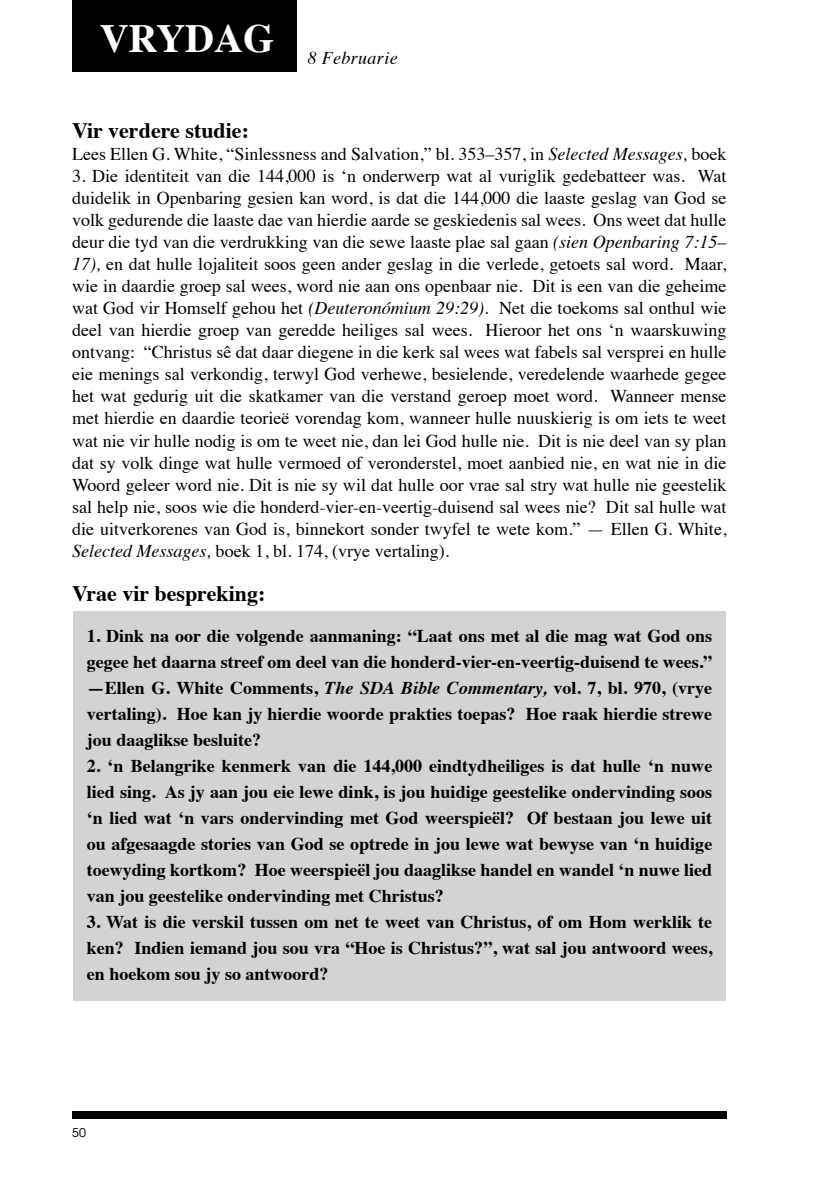
<style>
.page{position:relative;width:840px;height:1191px;background:#fff}
.page>*{position:absolute;margin:0;border:0;box-sizing:border-box;transform-origin:0 0}
.t1{font:700 40px "Times";color:#fff}
.t2{font:700 22px "Times";color:#000}
.t3{font:18px/22px "Times";color:#000;text-align:justify}
.t4{font:700 18px/26px "Times";color:#000;text-align:justify}
.t5{font:italic 18px "Times";letter-spacing:.02em;color:#000}
.t6{font:12px "ITC Avant Garde Std";color:#000}
.s1{font-style:italic}
</style>
<div class="page">
<div style="left:72px;top:1111px;width:654px;height:8px;background:#000"></div>
<div style="left:72px;top:0;width:225px;height:71px;background:#000"></div>
<div style="left:73px;top:612px;width:652px;height:389px;background:#d1d3d4"></div>
<h1 class="t1" style="left:100px;top:0;width:176px">VRYDAG</h1>
<p class="t5" style="left:307px;top:42px;width:92px">8 Februarie</p>
<p class="t2" style="left:72px;top:110px;width:178px">Vir verdere studie:</p>
<p class="t3" style="left:72px;top:142px;width:655px">Lees Ellen G. White, “Sinlessness and Salvation,” bl. 353–357, in <span class="s1">Selected Messages,</span> boek</p>
<p class="t3" style="left:72px;top:164px;width:655px">3. Die identiteit van die 144,000 is ‘n onderwerp wat al vuriglik gedebatteer was. Wat duidelik in Openbaring gesien kan word, is dat die 144,000 die laaste geslag van God se volk gedurende die laaste dae van hierdie aarde se geskiedenis sal wees. Ons weet dat hulle deur die tyd van die verdrukking van die sewe laaste plae sal gaan <span class="s1">(sien Openbaring 7:15– 17),</span> en dat hulle lojaliteit soos geen ander geslag in die verlede, getoets sal word. Maar, wie in daardie groep sal wees, word nie aan ons openbaar nie. Dit is een van die geheime wat God vir Homself gehou het <span class="s1">(Deuteronómium 29:29).</span> Net die toekoms sal onthul wie deel van hierdie groep van geredde heiliges sal wees. Hieroor het ons ‘n waarskuwing ontvang: “Christus sê dat daar diegene in die kerk sal wees wat fabels sal versprei en hulle eie menings sal verkondig, terwyl God verhewe, besielende, veredelende waarhede gegee het wat gedurig uit die skatkamer van die verstand geroep moet word. Wanneer mense met hierdie en daardie teorieë vorendag kom, wanneer hulle nuuskierig is om iets te weet wat nie vir hulle nodig is om te weet nie, dan lei God hulle nie. Dit is nie deel van sy plan dat sy volk dinge wat hulle vermoed of veronderstel, moet aanbied nie, en wat nie in die Woord geleer word nie. Dit is nie sy wil dat hulle oor vrae sal stry wat hulle nie geestelik sal help nie, soos wie die honderd-vier-en-veertig-duisend sal wees nie? Dit sal hulle wat die uitverkorenes van God is, binnekort sonder twyfel te wete kom.” — Ellen G. White, <span class="s1">Selected Messages,</span> boek 1, bl. 174, (vrye vertaling).</p>
<p class="t2" style="left:72px;top:572px;width:195px">Vrae vir bespreking:</p>
<p class="t4" style="left:87px;top:621px;width:626px">1. Dink na oor die volgende aanmaning: “Laat ons met al die mag wat God ons gegee het daarna streef om deel van die honderd-vier-en-veertig-duisend te wees.” —Ellen G. White Comments, <span class="s1">The SDA Bible Commentary,</span> vol. 7, bl. 970, (vrye vertaling). Hoe kan jy hierdie woorde prakties toepas? Hoe raak hierdie strewe jou daaglikse besluite?</p>
<p class="t4" style="left:87px;top:751px;width:626px">2. ‘n Belangrike kenmerk van die 144,000 eindtydheiliges is dat hulle ‘n nuwe lied sing. As jy aan jou eie lewe dink, is jou huidige geestelike ondervinding soos ‘n lied wat ‘n vars ondervinding met God weerspieël? Of bestaan jou lewe uit ou afgesaagde stories van God se optrede in jou lewe wat bewyse van ‘n huidige toewyding kortkom? Hoe weerspieël jou daaglikse handel en wandel ‘n nuwe lied van jou geestelike ondervinding met Christus?</p>
<p class="t4" style="left:87px;top:907px;width:626px">3. Wat is die verskil tussen om net te weet van Christus, of om Hom werklik te ken? Indien iemand jou sou vra “Hoe is Christus?”, wat sal jou antwoord wees, en hoekom sou jy so antwoord?</p>
<p class="t6" style="left:72px;top:1125px;width:15px">50</p>
</div>
